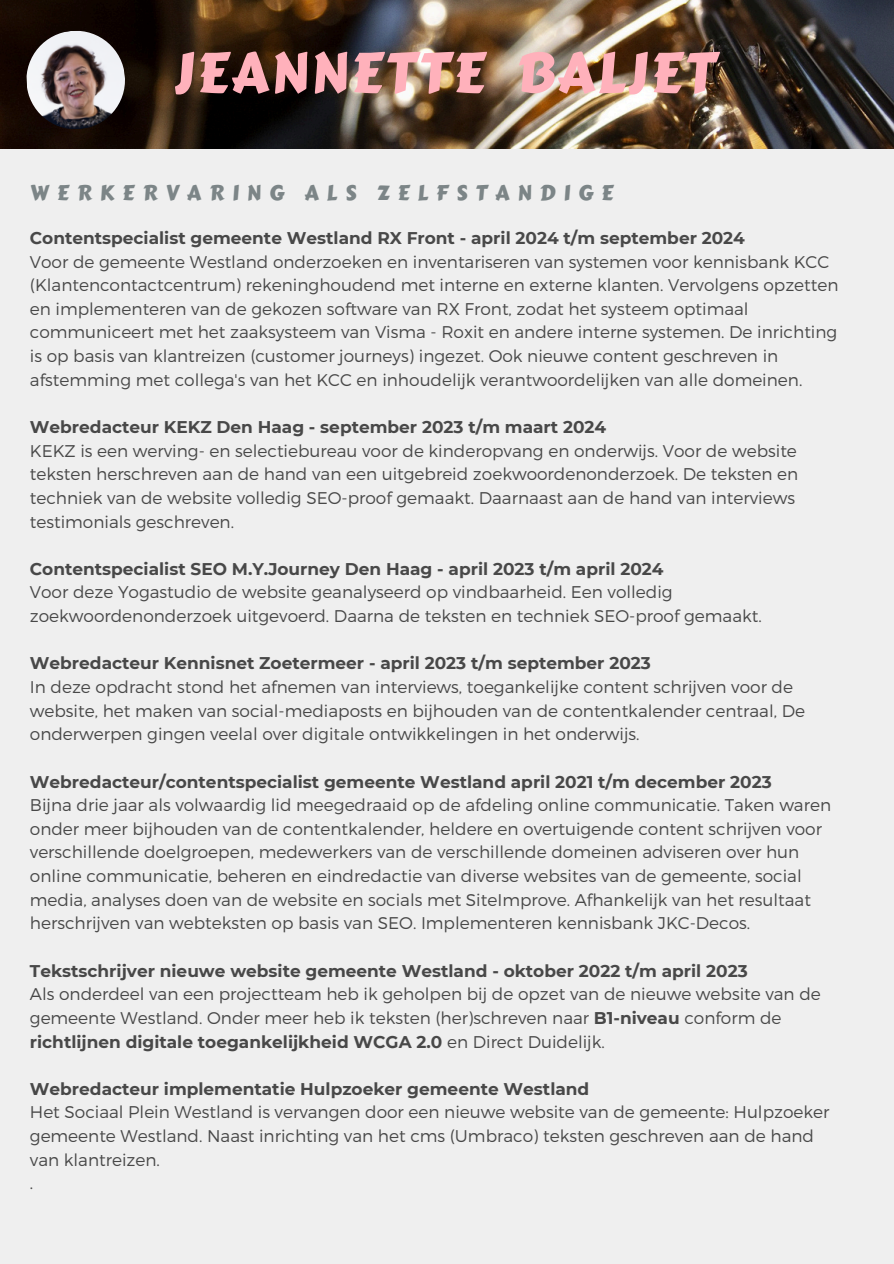
<style>
.page{position:relative;width:894px;height:1264px;background:#fff}
.page>*{position:absolute;margin:0;border:0;box-sizing:border-box;transform-origin:0 0}
.t1{font:55.8px "Carter One";letter-spacing:.04em;color:#ffb1bb}
.t2{font:21.15px "Carter One";letter-spacing:.37em;color:#7c8587}
.t3{font:300 16.95px/23.7px "Montserrat";color:#484848}
.t4{font:700 16.95px "Montserrat";color:#484848}
.s1{font-weight:700}
</style>
<div class="page">
<div style="left:0;top:133px;width:893px;height:1130px;background:#efefef"></div>
<img style="left:0;top:0;width:893px;height:149px">
<img style="left:25px;top:29px;width:102px;height:102px">
<p class="t1" style="left:173px;top:30px;width:544px">JEANNETTE BALJET</p>
<h1 class="t2" style="left:30px;top:177px;width:585px">WERKERVARING ALS ZELFSTANDIGE</h1>
<p class="t4" style="left:30px;top:227px;width:716px">Contentspecialist gemeente Westland RX Front - april 2024 t/m september 2024</p>
<h2 class="t3" style="left:30px;top:249px;width:809px">Voor de gemeente Westland onderzoeken en inventariseren van systemen voor kennisbank KCC (Klantencontactcentrum) rekeninghoudend met interne en externe klanten. Vervolgens opzetten en implementeren van de gekozen software van RX Front, zodat het systeem optimaal communiceert met het zaaksysteem van Visma - Roxit en andere interne systemen. De inrichting is op basis van klantreizen (customer journeys) ingezet. Ook nieuwe content geschreven in afstemming met collega's van het KCC en inhoudelijk verantwoordelijken van alle domeinen.</h2>
<p class="t4" style="left:30px;top:416px;width:577px">Webredacteur KEKZ Den Haag - september 2023 t/m maart 2024</p>
<p class="t3" style="left:30px;top:438px;width:769px">KEKZ is een werving- en selectiebureau voor de kinderopvang en onderwijs. Voor de website teksten herschreven aan de hand van een uitgebreid zoekwoordenonderzoek. De teksten en techniek van de website volledig SEO-proof gemaakt. Daarnaast aan de hand van interviews testimonials geschreven.</p>
<p class="t4" style="left:30px;top:558px;width:635px">Contentspecialist SEO M.Y.Journey Den Haag - april 2023 t/m april 2024</p>
<p class="t3" style="left:30px;top:579px;width:733px">Voor deze Yogastudio de website geanalyseerd op vindbaarheid. Een volledig zoekwoordenonderzoek uitgevoerd. Daarna de teksten en techniek SEO-proof gemaakt.</p>
<p class="t4" style="left:30px;top:653px;width:622px">Webredacteur Kennisnet Zoetermeer - april 2023 t/m september 2023</p>
<p class="t3" style="left:30px;top:674px;width:776px">In deze opdracht stond het afnemen van interviews, toegankelijke content schrijven voor de website, het maken van social-mediaposts en bijhouden van de contentkalender centraal, De onderwerpen gingen veelal over digitale ontwikkelingen in het onderwijs.</p>
<p class="t4" style="left:30px;top:771px;width:743px">Webredacteur/contentspecialist gemeente Westland april 2021 t/m december 2023</p>
<p class="t3" style="left:30px;top:792px;width:802px">Bijna drie jaar als volwaardig lid meegedraaid op de afdeling online communicatie. Taken waren onder meer bijhouden van de contentkalender, heldere en overtuigende content schrijven voor verschillende doelgroepen, medewerkers van de verschillende domeinen adviseren over hun online communicatie, beheren en eindredactie van diverse websites van de gemeente, social media, analyses doen van de website en socials met SiteImprove. Afhankelijk van het resultaat herschrijven van webteksten op basis van SEO. Implementeren kennisbank JKC-Decos.</p>
<p class="t4" style="left:30px;top:960px;width:719px">Tekstschrijver nieuwe website gemeente Westland - oktober 2022 t/m april 2023</p>
<p class="t3" style="left:30px;top:981px;width:792px">Als onderdeel van een projectteam heb ik geholpen bij de opzet van de nieuwe website van de gemeente Westland. Onder meer heb ik teksten (her)schreven naar <span class="s1">B1-niveau</span> conform de <span class="s1">richtlijnen digitale toegankelijkheid WCGA 2.0</span> en Direct Duidelijk.</p>
<p class="t4" style="left:30px;top:1078px;width:560px">Webredacteur implementatie Hulpzoeker gemeente Westland</p>
<p class="t3" style="left:30px;top:1099px;width:800px">Het Sociaal Plein Westland is vervangen door een nieuwe website van de gemeente: Hulpzoeker gemeente Westland. Naast inrichting van het cms (Umbraco) teksten geschreven aan de hand van klantreizen.</p>
<p class="t3" style="left:30px;top:1170px;width:5px">.</p>
</div>
